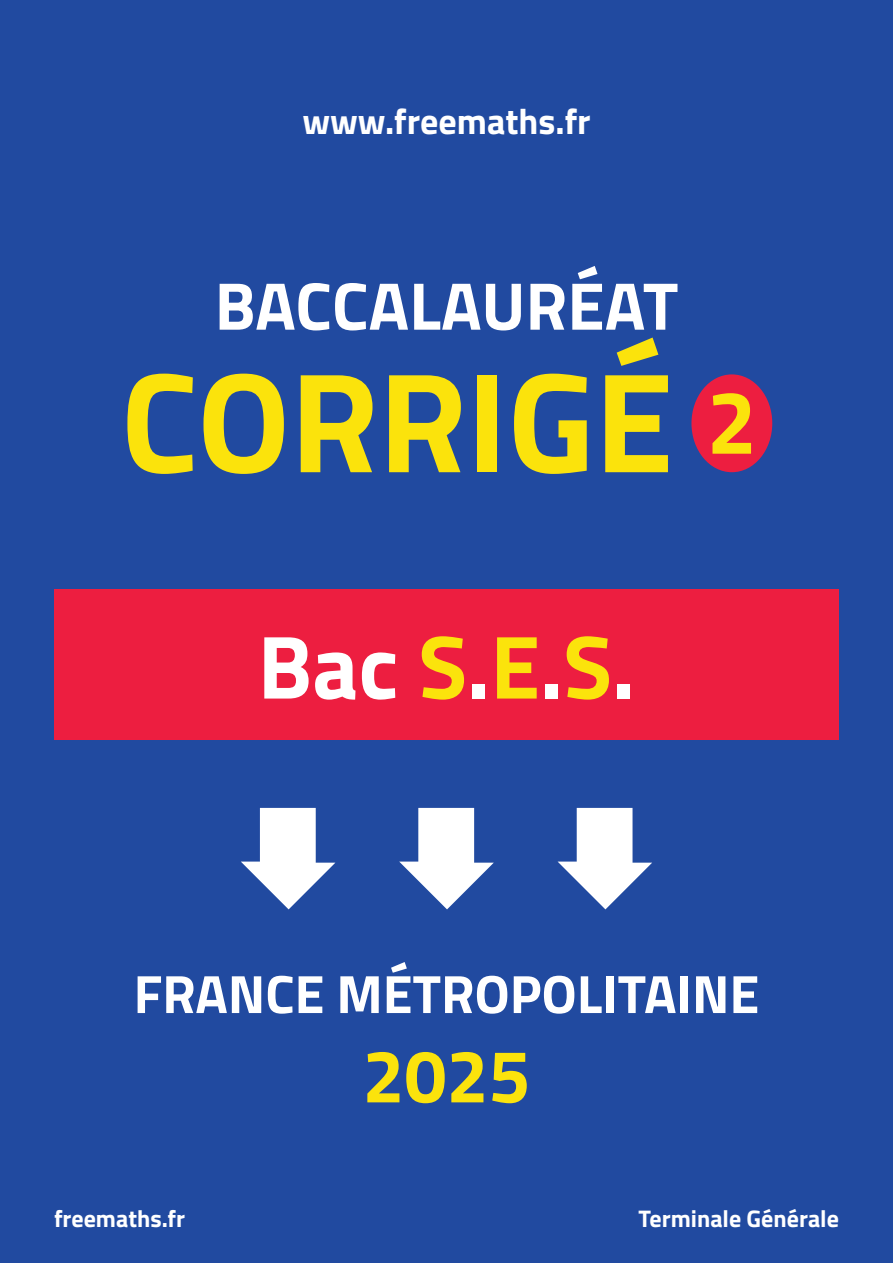
<style>
.page{position:relative;width:893px;height:1263px;background:#214aa0}
.page>*{position:absolute;margin:0;border:0;box-sizing:border-box;transform-origin:0 0}
.t1{font:700 142.5px "Titillium";color:#fbe30c}
.t2{font:700 90px "Titillium";color:#fff}
.t3{font:700 75px "Titillium";color:#fbe30c}
.t4{font:700 67.5px "Titillium";color:#fff}
.t5{font:700 54px "Titillium";color:#fff}
.t6{font:700 36px "Titillium";color:#fff}
.t7{font:700 24px "Titillium";color:#fff}
.s1{font-size:90px}
.s2{color:#fbe30c}
</style>
<div class="page">
<div style="left:691px;top:374px;width:81px;height:98px;background:#ed1e40;border-radius:50%"></div>
<svg style="left:241px;top:808px;width:94px;height:101px"></svg>
<svg style="left:399px;top:808px;width:95px;height:101px"></svg>
<svg style="left:558px;top:808px;width:94px;height:101px"></svg>
<div style="left:54px;top:589px;width:785px;height:151px;background:#ed1e40"></div>
<h3 class="t6" style="left:302px;top:94px;width:290px">www.freemaths.fr</h3>
<h3 class="t4" style="left:215px;top:254px;width:465px">BACCALAURÉAT</h3>
<h1 class="t1" style="left:121px;top:313px;width:638px">CORRIGÉ <span class="s1">2</span></h1>
<h2 class="t2" style="left:258px;top:598px;width:379px">Bac <span class="s2">S</span>.<span class="s2">E</span>.<span class="s2">S</span>.</h2>
<p class="t5" style="left:134px;top:953px;width:627px">FRANCE MÉTROPOLITAINE</p>
<h3 class="t3" style="left:362px;top:1019px;width:169px">2025</h3>
<p class="t7" style="left:54px;top:1200px;width:133px">freemaths.fr</p>
<p class="t7" style="left:639px;top:1200px;width:202px">Terminale Générale</p>
</div>
